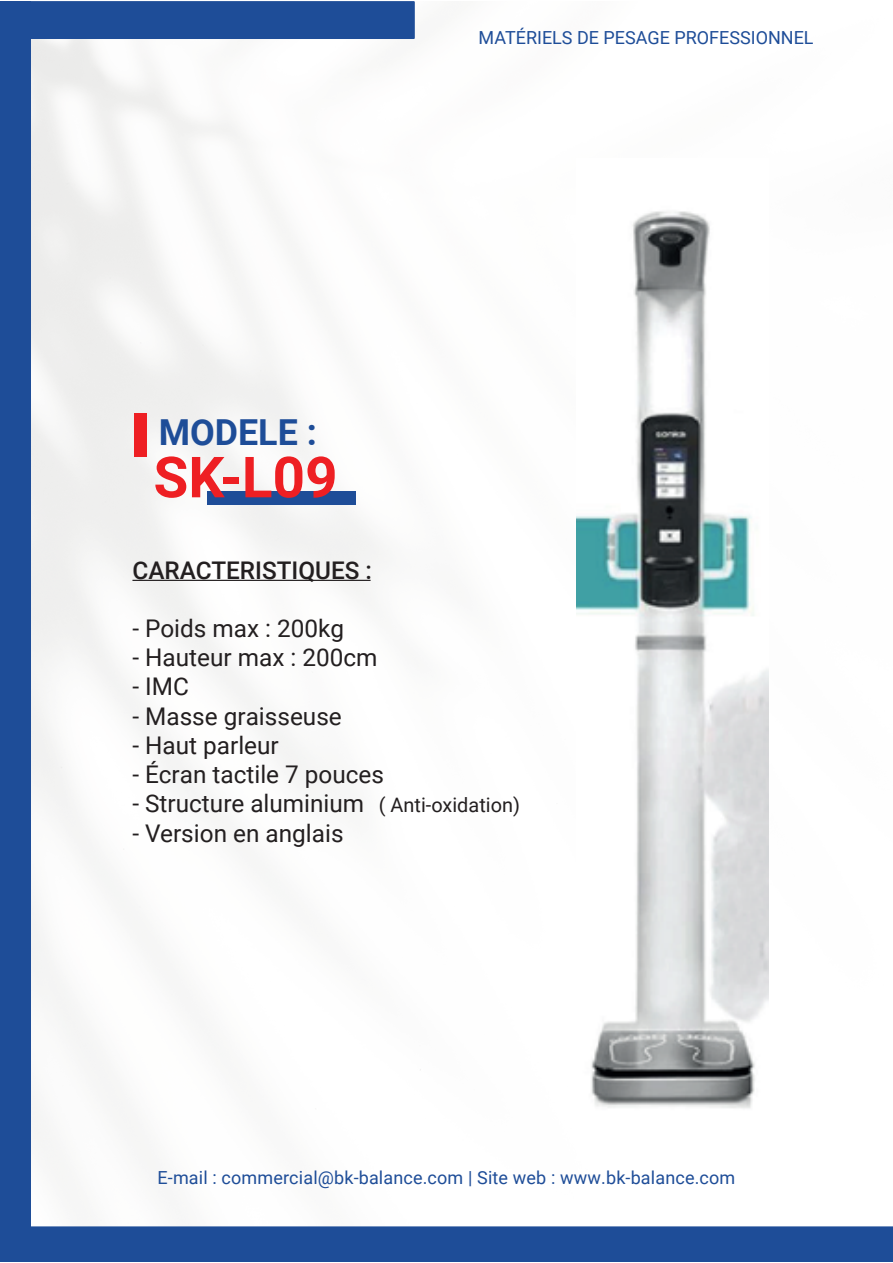
<style>
.page{position:relative;width:893px;height:1263px;background:#fff}
.page>*{position:absolute;margin:0;border:0;box-sizing:border-box;transform-origin:0 0}
.t1{font:700 56.7px "Roboto";color:#ee1f23}
.t2{font:700 35.85px "Roboto";color:#1e4d98}
.t3{font:24.3px "Roboto";color:#231f20}
.t4{font:500 24.3px "Roboto";color:#231f20}
.t5{font:18px "Roboto";letter-spacing:.01em;color:#1e4d98}
.s1{font-size:19.95px}
</style>
<div class="page">
<img style="left:30px;top:39px;width:739px;height:1187px">
<div style="left:0;top:1px;width:30px;height:1261px;background:#1e4d98"></div>
<div style="left:30px;top:1226px;width:863px;height:36px;background:#1e4d98"></div>
<div style="left:30px;top:1px;width:385px;height:38px;background:#1e4d98"></div>
<hr style="left:132px;top:580px;width:239px;height:1px;background:#231f20">
<div style="left:207px;top:491px;width:148px;height:13px;background:#1e4d98"></div>
<div style="left:134px;top:413px;width:13px;height:44px;background:#ee1f23"></div>
<img style="left:576px;top:158px;width:192px;height:977px">
<p class="t5" style="left:479px;top:25px;width:337px">MATÉRIELS DE PESAGE PROFESSIONNEL</p>
<h2 class="t2" style="left:159px;top:407px;width:160px">MODELE :</h2>
<h1 class="t1" style="left:153px;top:437px;width:186px">SK-L09</h1>
<p class="t4" style="left:132px;top:553px;width:241px">CARACTERISTIQUES :</p>
<p class="t3" style="left:132px;top:611px;width:213px">- Poids max : 200kg</p>
<p class="t3" style="left:132px;top:641px;width:247px">- Hauteur max : 200cm</p>
<p class="t3" style="left:132px;top:670px;width:58px">- IMC</p>
<p class="t3" style="left:132px;top:699px;width:211px">- Masse graisseuse</p>
<p class="t3" style="left:132px;top:728px;width:148px">- Haut parleur</p>
<p class="t3" style="left:132px;top:757px;width:253px">- Écran tactile 7 pouces</p>
<p class="t3" style="left:132px;top:787px;width:389px">- Structure aluminium <span class="s1">( Anti-oxidation)</span></p>
<p class="t3" style="left:132px;top:816px;width:213px">- Version en anglais</p>
<p class="t5" style="left:158px;top:1165px;width:579px">E-mail : commercial@bk-balance.com | Site web : www.bk-balance.com</p>
</div>
